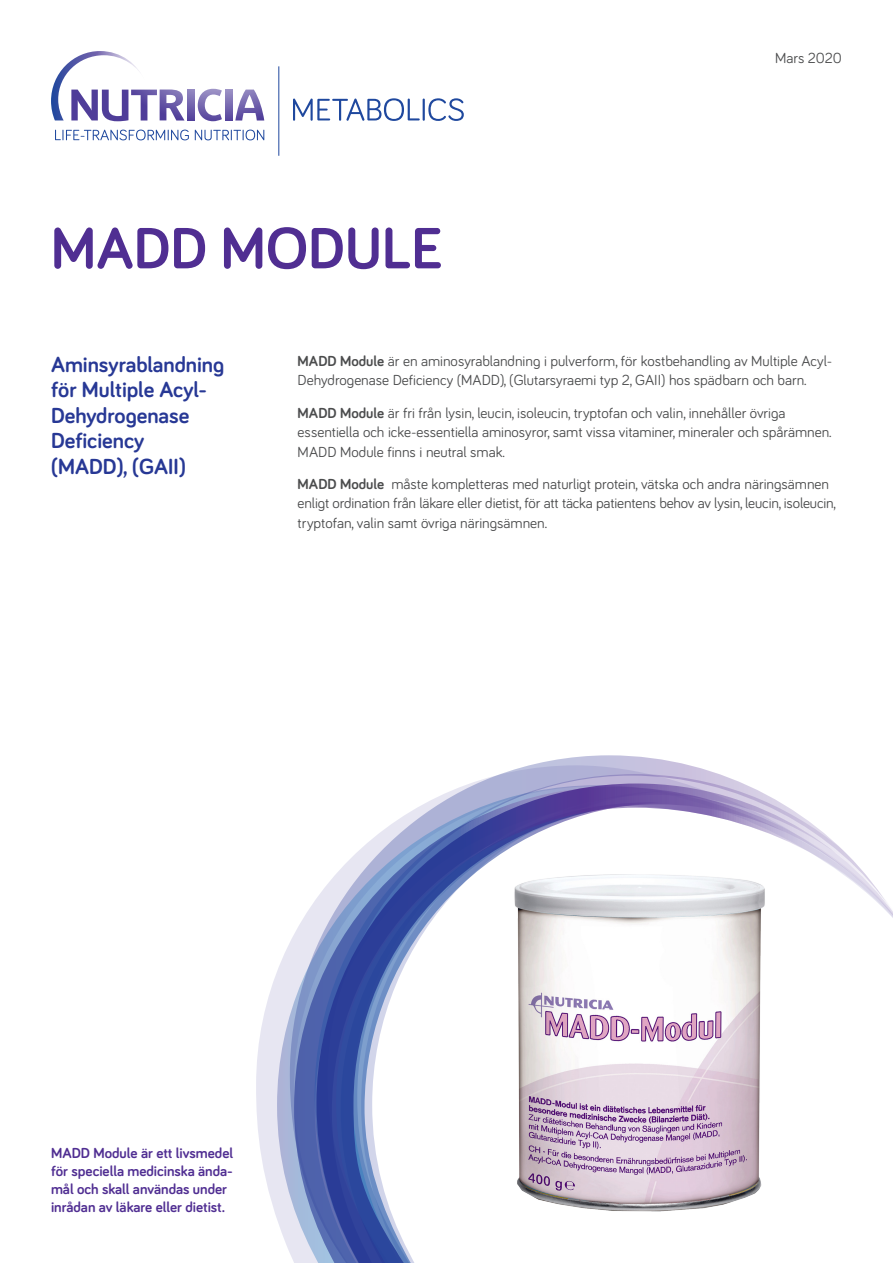
<style>
.page{position:relative;width:893px;height:1263px;background:#fff}
.page>*{position:absolute;margin:0;border:0;box-sizing:border-box;transform-origin:0 0}
._01_Tittel{font:700 60px "Bariol";color:#502e92}
._02_Ingress{font:700 22.5px/25.5px "Bariol";color:#273895}
._03_Brødtekst{font:15px/19.5px "Bariol";color:#4b4c4d}
.Bröd{font:700 15px/18px "Bariol";color:#502e92}
.s1{font-weight:700}
</style>
<div class="page">
<svg style="left:225px;top:90px;width:7px;height:31px"></svg>
<svg style="left:235px;top:90px;width:29px;height:31px"></svg>
<svg style="left:198px;top:89px;width:24px;height:32px"></svg>
<svg style="left:187px;top:90px;width:7px;height:31px"></svg>
<svg style="left:55px;top:130px;width:134px;height:10px"></svg>
<svg style="left:195px;top:130px;width:69px;height:10px"></svg>
<svg style="left:51px;top:51px;width:134px;height:70px"></svg>
<hr style="left:279px;top:66px;width:1px;height:90px;background:#1f489e">
<svg style="left:293px;top:98px;width:127px;height:23px"></svg>
<hr style="left:423px;top:99px;width:2px;height:22px;background:#1f489e">
<svg style="left:428px;top:98px;width:36px;height:23px"></svg>
<svg style="left:256px;top:973px;width:21px;height:245px;fill:#e7e6f2"></svg>
<svg style="left:277px;top:943px;width:13px;height:310px;background:#d2d5e8"></svg>
<svg style="left:290px;top:755px;width:452px;height:508px"></svg>
<svg style="left:316px;top:783px;width:577px;height:480px"></svg>
<svg style="left:336px;top:810px;width:259px;height:453px"></svg>
<img style="left:505px;top:874px;width:268px;height:355px">
<p class="_01_Tittel" style="left:51px;top:207px;width:393px">MADD MODULE</p>
<p class="_03_Brødtekst" style="left:775px;top:47px;width:68px">Mars 2020</p>
<p class="_02_Ingress" style="left:51px;top:351px;width:175px">Aminsyrablandning för Multiple Acyl-<br>Dehydrogenase<br>Deficiency</p>
<p class="_02_Ingress" style="left:51px;top:453px;width:136px">(MADD), (GAII)</p>
<p class="_03_Brødtekst" style="left:298px;top:350px;width:536px"><span class="s1">MADD Module</span> är en aminosyrablandning i pulverform, för kostbehandling av Multiple Acyl-<br>Dehydrogenase Deficiency (MADD), (Glutarsyraemi typ 2, GAII) hos spädbarn och barn.</p>
<p class="_03_Brødtekst" style="left:298px;top:402px;width:535px"><span class="s1">MADD Module</span> är fri från lysin, leucin, isoleucin, tryptofan och valin, innehåller övriga essentiella och icke-essentiella aminosyror, samt vissa vitaminer, mineraler och spårämnen.<br>MADD Module finns i neutral smak.</p>
<p class="_03_Brødtekst" style="left:298px;top:473px;width:540px"><span class="s1">MADD Module</span> måste kompletteras med naturligt protein, vätska och andra näringsämnen enligt ordination från läkare eller dietist, för att täcka patientens behov av lysin, leucin, isoleucin, tryptofan, valin samt övriga näringsämnen.</p>
<p class="Bröd" style="left:51px;top:1143px;width:184px">MADD Module är ett livsmedel för speciella medicinska ända&shy;mål och skall användas under inrådan av läkare eller dietist.</p>
</div>
